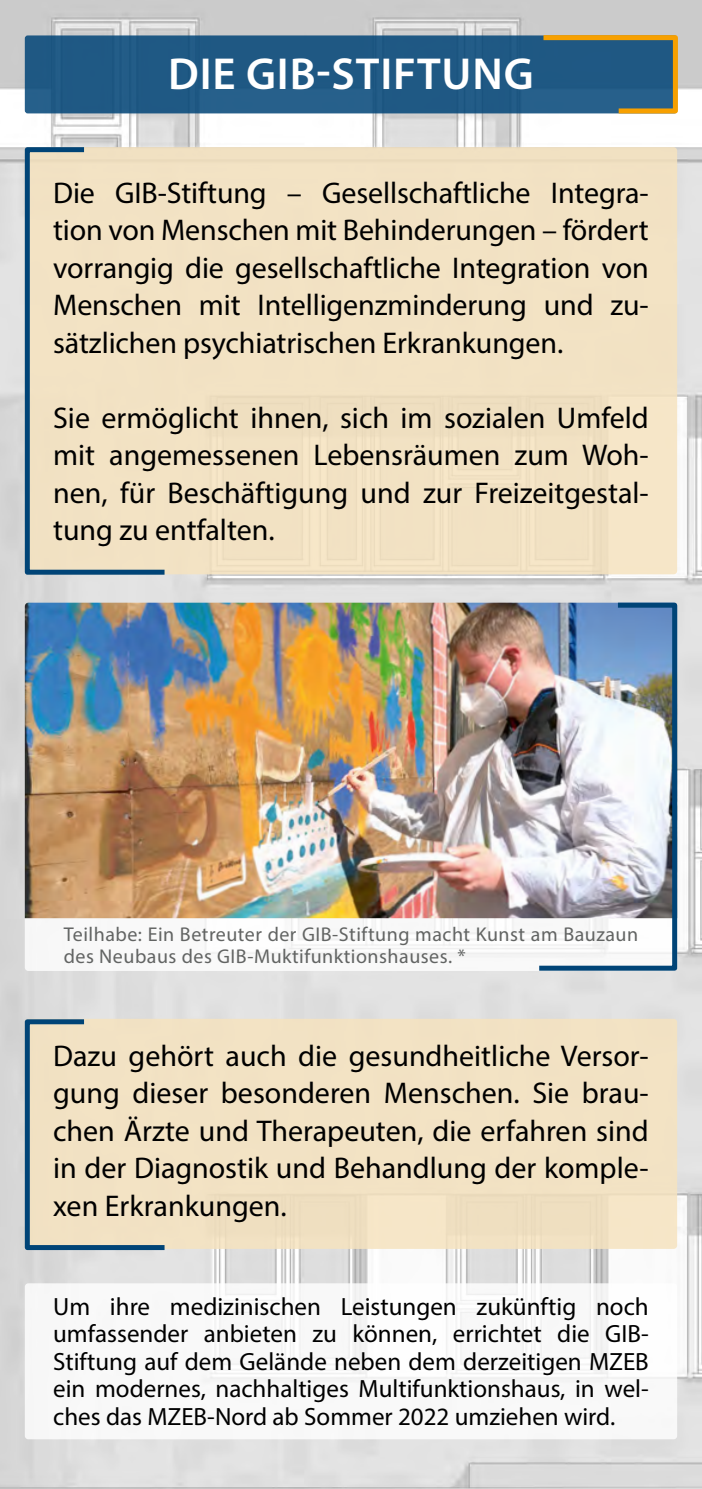
<style>
.page{position:relative;width:702px;height:1489px;background:#fff}
.page>*{position:absolute;margin:0;border:0;box-sizing:border-box;transform-origin:0 0}
.t1{font:600 45px "Myriad Pro";letter-spacing:.02em;color:#fff}
.t2{font:30px/37.5px "Myriad Pro";color:#000;text-align:justify}
.t3{font:25px/27.5px "Myriad Pro";color:#000;text-align:justify}
.t4{font:20px/21.2px "Myriad Pro";letter-spacing:.025em;color:#626463}
</style>
<div class="page">
<img style="left:0;top:0;width:702px;height:1488px">
<div style="left:25px;top:1283px;width:652px;height:156px;background:#f8f8f8;border-radius:4px"></div>
<div style="left:25px;top:147px;width:652px;height:427px;background:#f6e3bf;border-radius:4px"></div>
<div style="left:25px;top:1018px;width:652px;height:230px;background:#f6e3bf;border-radius:4px"></div>
<svg style="left:22px;top:145px;width:147px;height:432px"></svg>
<svg style="left:22px;top:1016px;width:147px;height:236px"></svg>
<div style="left:26px;top:37px;width:650px;height:75px;background:#1f5884;border-radius:2px"></div>
<div style="left:25px;top:35px;width:652px;height:78px;border:2px solid #047;border-radius:2px"></div>
<svg style="left:538px;top:33px;width:142px;height:83px"></svg>
<svg style="left:25px;top:918px;width:509px;height:52px"></svg>
<img style="left:25px;top:602px;width:509px;height:316px">
<img style="left:534px;top:600px;width:145px;height:373px">
<p class="t1" style="left:168px;top:45px;width:367px">DIE GIB-STIFTUNG</p>
<p class="t2" style="left:53px;top:173px;width:597px">Die GIB-Stiftung – Gesellschaftliche Integra&shy;tion von Menschen mit Behinderungen – fördert vorrangig die gesellschaftliche Integration von Menschen mit Intelligenzminderung und zu&shy;sätzlichen psychiatrischen Erkrankungen.</p>
<p class="t2" style="left:53px;top:398px;width:597px">Sie ermöglicht ihnen, sich im sozialen Umfeld mit angemessenen Lebensräumen zum Woh&shy;nen, für Beschäftigung und zur Freizeitgestal&shy;tung zu entfalten.</p>
<p class="t4" style="left:64px;top:923px;width:576px">Teilhabe: Ein Betreuter der GIB-Stiftung macht Kunst am Bauzaun des Neubaus des GIB-Muktifunktionshauses. *</p>
<p class="t2" style="left:53px;top:1036px;width:597px">Dazu gehört auch die gesundheitliche Versor&shy;gung dieser besonderen Menschen. Sie brau&shy;chen Ärzte und Therapeuten, die erfahren sind in der Diagnostik und Behandlung der komple&shy;xen Erkrankungen.</p>
<p class="t3" style="left:53px;top:1291px;width:597px">Um ihre medizinischen Leistungen zukünftig noch umfassender anbieten zu können, errichtet die GIB-Stiftung auf dem Gelände neben dem derzeitigen MZEB ein modernes, nachhaltiges Multifunktionshaus, in wel&shy;ches das MZEB-Nord ab Sommer 2022 umziehen wird.</p>
</div>
